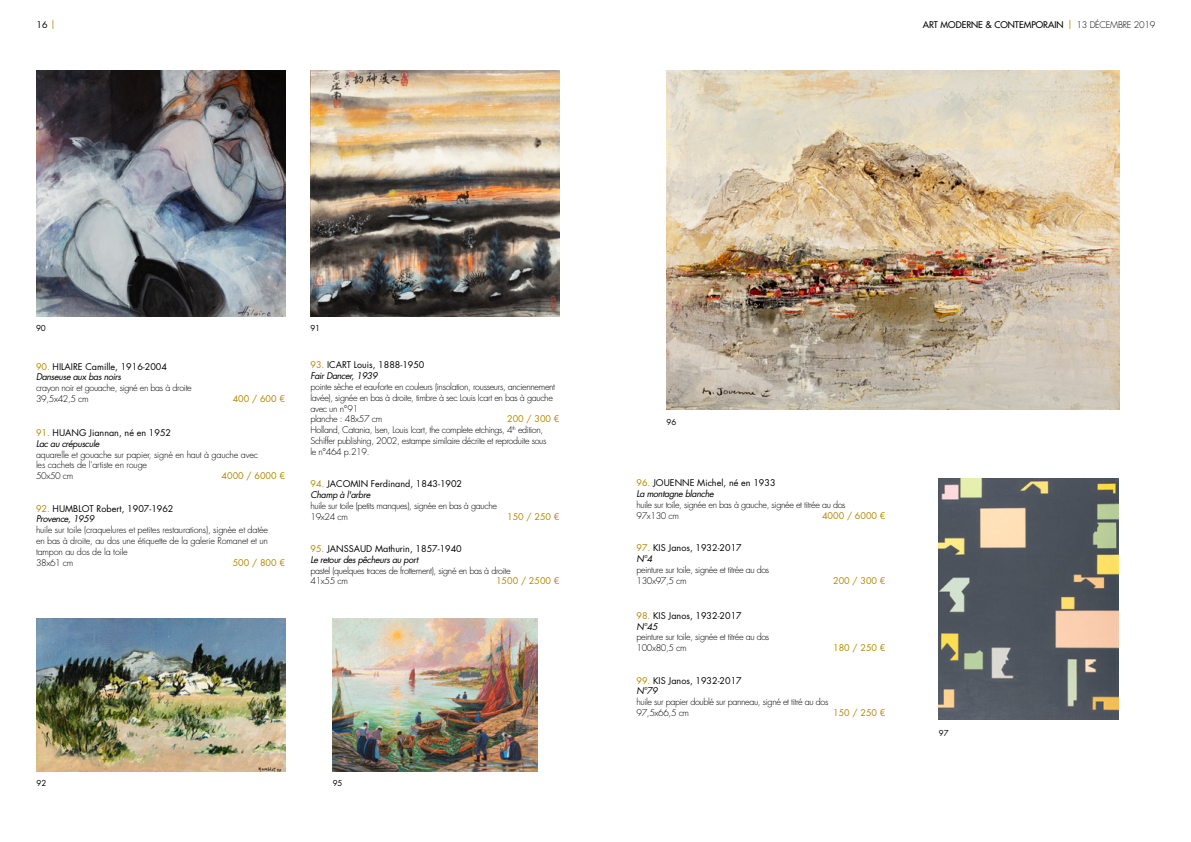
<style>
.page{position:relative;width:1191px;height:842px;background:#fff}
.page>*{position:absolute;margin:0;border:0;box-sizing:border-box;transform-origin:0 0}
.t1{font:300 9px/10.8px "Futura Std";letter-spacing:-.04em;color:#000}
.t2{font:9px/10.8px "Futura Std";color:#000}
.t3{font:300 9px/10.8px "Futura Std";letter-spacing:-.02em;color:#000}
.t4{font:9px "Futura Std";color:#b28800}
.t5{font:9px "Futura";color:#000}
.t6{font:8px "Futura Std";color:#000}
.s1{color:#b28800}
.s2{font-family:"Futura Std";color:#b28800}
.s3{font-family:"Futura CE";font-weight:300}
.s4{font-style:italic}
.s5{font-weight:400;color:#b28800}
</style>
<div class="page">
<img style="left:666px;top:71px;width:453px;height:338px">
<img style="left:310px;top:71px;width:249px;height:246px">
<img style="left:36px;top:71px;width:250px;height:246px">
<img style="left:36px;top:619px;width:250px;height:152px">
<img style="left:333px;top:619px;width:204px;height:152px">
<img style="left:938px;top:479px;width:180px;height:240px">
<p class="t2" style="left:36px;top:19px;width:20px">16 <span class="s1">|</span></p>
<p class="t5" style="left:922px;top:19px;width:234px">ART MODERNE &amp; CONTEMPORAIN <span class="s2">|</span> <span class="s3">13 DÉCEMBRE 2019</span></p>
<p class="t6" style="left:36px;top:323px;width:11px">90</p>
<p class="t2" style="left:36px;top:361px;width:132px"><span class="s1">90.</span> HILAIRE Camille, 1916-2004<br><span class="s4">Danseuse aux bas noirs</span></p>
<p class="t1" style="left:36px;top:383px;width:157px">crayon noir et gouache, signé en bas à droite<br>39,5x42,5 cm</p>
<p class="t4" style="left:233px;top:393px;width:54px">400 / 600 €</p>
<p class="t2" style="left:36px;top:427px;width:137px"><span class="s1">91.</span> HUANG Jiannan, né en 1952<br><span class="s4">Lac au crépuscule</span></p>
<p class="t3" style="left:36px;top:449px;width:224px">aquarelle et gouache sur papier, signé en haut à gauche avec les cachets de l'artiste en rouge<br>50x50 cm</p>
<p class="t4" style="left:222px;top:470px;width:65px">4000 / 6000 €</p>
<p class="t2" style="left:36px;top:503px;width:139px"><span class="s1">92.</span> HUMBLOT Robert, 1907-1962<br><span class="s4">Provence, 1959</span></p>
<p class="t3" style="left:36px;top:525px;width:233px">huile sur toile (craquelures et petites restaurations), signée et datée en bas à droite, au dos une étiquette de la galerie Romanet et un tampon au dos de la toile<br>38x61 cm</p>
<p class="t4" style="left:233px;top:557px;width:54px">500 / 800 €</p>
<p class="t6" style="left:310px;top:323px;width:11px">91</p>
<p class="t2" style="left:310px;top:360px;width:115px"><span class="s1">93.</span> ICART Louis, 1888-1950<br><span class="s4">Fair Dancer, 1939</span></p>
<p class="t1" style="left:310px;top:381px;width:246px">pointe sèche et eau-forte en couleurs (insolation, rousseurs, anciennement lavée), signée en bas à droite, timbre à sec Louis Icart en bas à gauche avec un n°91<br>planche : 48x57 cm</p>
<p class="t1" style="left:310px;top:414px;width:250px;text-indent:197px"><span class="s5">200 / 300 € </span>Holland, Catania, Isen, Louis Icart, the complete etchings, 4<sup>th</sup> edition, Schiffer publishing, 2002, estampe similaire décrite et reproduite sous<br>le n°464 p.219.</p>
<p class="t2" style="left:310px;top:478px;width:153px"><span class="s1">94.</span> JACOMIN Ferdinand, 1843-1902<br><span class="s4">Champ à l'arbre</span></p>
<p class="t1" style="left:310px;top:500px;width:188px">huile sur toile (petits manques), signée en bas à gauche<br>19x24 cm</p>
<p class="t4" style="left:507px;top:510px;width:54px">150 / 250 €</p>
<p class="t2" style="left:310px;top:543px;width:153px"><span class="s1">95.</span> JANSSAUD Mathurin, 1857-1940<br><span class="s4">Le retour des pêcheurs au port</span></p>
<p class="t1" style="left:310px;top:565px;width:202px">pastel (quelques traces de frottement), signé en bas à droite<br>41x55 cm</p>
<p class="t4" style="left:496px;top:575px;width:65px">1500 / 2500 €</p>
<p class="t6" style="left:36px;top:778px;width:11px">92</p>
<p class="t6" style="left:333px;top:778px;width:11px">95</p>
<p class="t6" style="left:666px;top:417px;width:11px">96</p>
<p class="t2" style="left:636px;top:478px;width:141px"><span class="s1">96.</span> JOUENNE Michel, né en 1933<br><span class="s4">La montagne blanche</span></p>
<p class="t1" style="left:636px;top:500px;width:211px">huile sur toile, signée en bas à gauche, signée et titrée au dos<br>97x130 cm</p>
<p class="t4" style="left:822px;top:510px;width:65px">4000 / 6000 €</p>
<p class="t2" style="left:636px;top:543px;width:107px"><span class="s1">97.</span> KIS Janos, 1932-2017<br><span class="s4">N°4</span></p>
<p class="t1" style="left:636px;top:564px;width:134px">peinture sur toile, signée et titrée au dos<br>130x97,5 cm</p>
<p class="t4" style="left:833px;top:574px;width:54px">200 / 300 €</p>
<p class="t2" style="left:636px;top:610px;width:107px"><span class="s1">98.</span> KIS Janos, 1932-2017<br><span class="s4">N°45</span></p>
<p class="t1" style="left:636px;top:632px;width:134px">peinture sur toile, signée et titrée au dos<br>100x80,5 cm</p>
<p class="t4" style="left:833px;top:642px;width:54px">180 / 250 €</p>
<p class="t2" style="left:636px;top:675px;width:107px"><span class="s1">99.</span> KIS Janos, 1932-2017<br><span class="s4">N°79</span></p>
<p class="t1" style="left:636px;top:697px;width:193px">huile sur papier doublé sur panneau, signé et titré au dos<br>97,5x66,5 cm</p>
<p class="t4" style="left:833px;top:707px;width:54px">150 / 250 €</p>
<p class="t6" style="left:938px;top:728px;width:11px">97</p>
</div>
